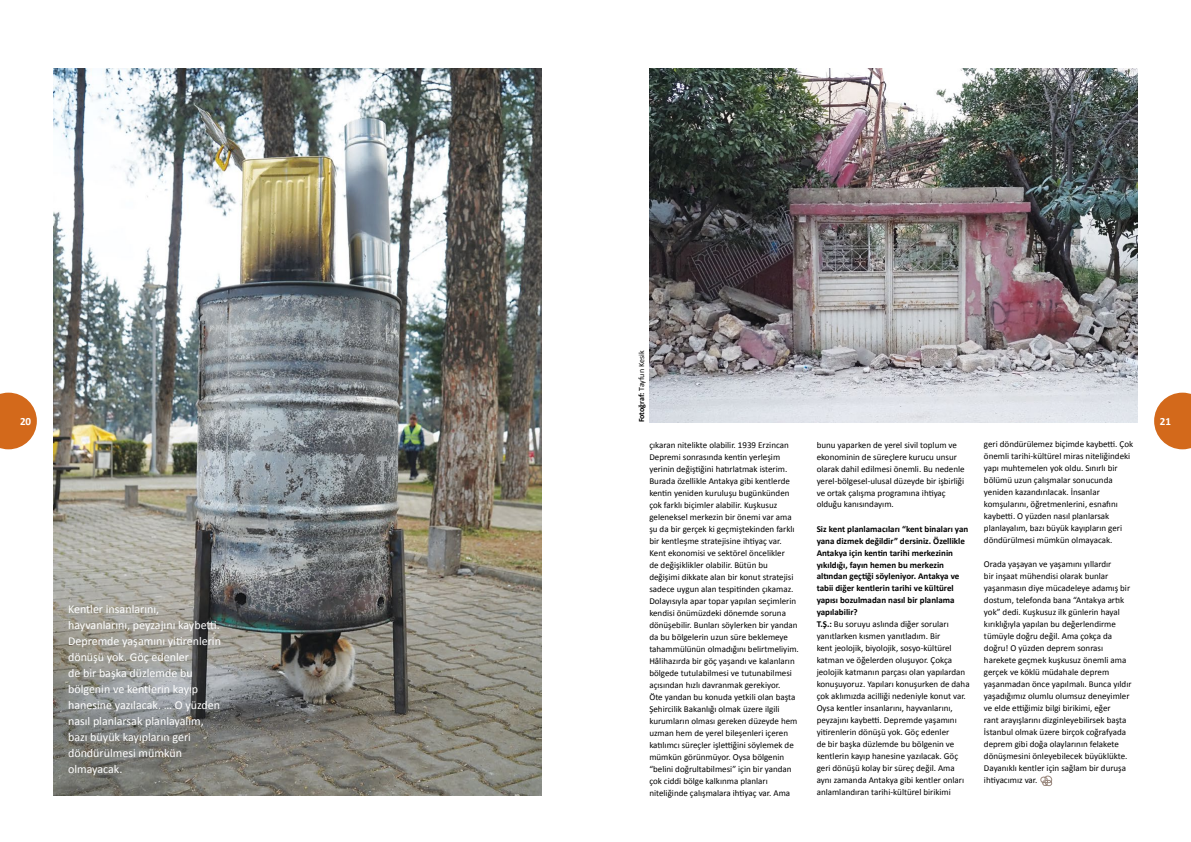
<style>
.page{position:relative;width:1191px;height:842px;background:#fff}
.page>*{position:absolute;margin:0;border:0;box-sizing:border-box;transform-origin:0 0}
.t1{font:12px/16px "Calibri";color:#fff}
.t2{font:700 11px "Calibri";color:#fff}
.t3{font:9px/12px "Calibri";color:#000}
.t4{font:8px "Calibri";color:#000}
.s1{font-weight:700}
</style>
<div class="page">
<svg style="left:0;top:393px;width:37px;height:56px;background:#da8140"></svg>
<svg style="left:1154px;top:393px;width:37px;height:56px;background:#da8140"></svg>
<img style="left:54px;top:68px;width:487px;height:727px">
<img style="left:649px;top:68px;width:488px;height:354px">
<svg style="left:1040px;top:775px;width:12px;height:11px"></svg>
<p class="t4" style="left:636px;top:422px;width:73px;rotate:-90deg"><span class="s1">Fotoğraf:</span> Tayfun Kesik</p>
<p class="t2" style="left:20px;top:414px;width:13px">20</p>
<p class="t2" style="left:1159px;top:414px;width:13px">21</p>
<p class="t3" style="left:649px;top:439px;width:151px">çıkaran nitelikte olabilir. 1939 Erzincan Depremi sonrasında kentin yerleşim yerinin değiştiğini hatırlatmak isterim.<br>Burada özellikle Antakya gibi kentlerde kentin yeniden kuruluşu bugünkünden çok farklı biçimler alabilir. Kuşkusuz geleneksel merkezin bir önemi var ama şu da bir gerçek ki geçmiştekinden farklı bir kentleşme stratejisine ihtiyaç var.<br>Kent ekonomisi ve sektörel öncelikler<br>de değişiklikler olabilir. Bütün bu değişimi dikkate alan bir konut stratejisi sadece uygun alan tespitinden çıkamaz.<br>Dolayısıyla apar topar yapılan seçimlerin kendisi önümüzdeki dönemde soruna dönüşebilir. Bunları söylerken bir yandan da bu bölgelerin uzun süre beklemeye tahammülünün olmadığını belirtmeliyim.<br>Hâlihazırda bir göç yaşandı ve kalanların bölgede tutulabilmesi ve tutunabilmesi açısından hızlı davranmak gerekiyor.<br>Öte yandan bu konuda yetkili olan başta Şehircilik Bakanlığı olmak üzere ilgili kurumların olması gereken düzeyde hem uzman hem de yerel bileşenleri içeren katılımcı süreçler işlettiğini söylemek de mümkün görünmüyor. Oysa bölgenin “belini doğrultabilmesi” için bir yandan çok ciddi bölge kalkınma planları niteliğinde çalışmalara ihtiyaç var. Ama</p>
<p class="t3" style="left:816px;top:438px;width:149px">bunu yaparken de yerel sivil toplum ve ekonominin de süreçlere kurucu unsur olarak dahil edilmesi önemli. Bu nedenle yerel-bölgesel-ulusal düzeyde bir işbirliği ve ortak çalışma programına ihtiyaç olduğu kanısındayım.</p>
<p class="t3" style="left:984px;top:438px;width:151px">geri döndürülemez biçimde kaybetti. Çok önemli tarihi-kültürel miras niteliğindeki yapı muhtemelen yok oldu. Sınırlı bir bölümü uzun çalışmalar sonucunda yeniden kazandırılacak. İnsanlar komşularını, öğretmenlerini, esnafını kaybetti. O yüzden nasıl planlarsak planlayalım, bazı büyük kayıpların geri döndürülmesi mümkün olmayacak.</p>
<p class="t3" style="left:984px;top:558px;width:149px">Orada yaşayan ve yaşamını yıllardır<br>bir inşaat mühendisi olarak bunlar yaşanmasın diye mücadeleye adamış bir dostum, telefonda bana “Antakya artık yok” dedi. Kuşkusuz ilk günlerin hayal kırıklığıyla yapılan bu değerlendirme tümüyle doğru değil. Ama çokça da doğru! O yüzden deprem sonrası harekete geçmek kuşkusuz önemli ama gerçek ve köklü müdahale deprem yaşanmadan önce yapılmalı. Bunca yıldır yaşadığımız olumlu olumsuz deneyimler ve elde ettiğimiz bilgi birikimi, eğer<br>rant arayışlarını dizginleyebilirsek başta İstanbul olmak üzere birçok coğrafyada deprem gibi doğa olaylarının felakete dönüşmesini önleyebilecek büyüklükte.<br>Dayanıklı kentler için sağlam bir duruşa ihtiyacımız var.</p>
<p class="t3" style="left:816px;top:522px;width:154px"><span class="s1">Siz kent planlamacıları “kent binaları yan yana dizmek değildir” dersiniz. Özellikle Antakya için kentin tarihi merkezinin yıkıldığı, fayın hemen bu merkezin altından geçtiği söyleniyor. Antakya ve tabii diğer kentlerin tarihi ve kültürel yapısı bozulmadan nasıl bir planlama yapılabilir?<br>T.Ş.:</span> Bu soruyu aslında diğer soruları yanıtlarken kısmen yanıtladım. Bir<br>kent jeolojik, biyolojik, sosyo-kültürel katman ve öğelerden oluşuyor. Çokça jeolojik katmanın parçası olan yapılardan konuşuyoruz. Yapıları konuşurken de daha çok aklımızda acilliği nedeniyle konut var.<br>Oysa kentler insanlarını, hayvanlarını, peyzajını kaybetti. Depremde yaşamını yitirenlerin dönüşü yok. Göç edenler<br>de bir başka düzlemde bu bölgenin ve kentlerin kayıp hanesine yazılacak. Göç geri dönüşü kolay bir süreç değil. Ama aynı zamanda Antakya gibi kentler onları anlamlandıran tarihi-kültürel birikimi</p>
<p class="t1" style="left:68px;top:601px;width:154px">Kentler insanlarını, hayvanlarını, peyzajını kaybetti.<br>Depremde yaşamını yitirenlerin dönüşü yok. Göç edenler<br>de bir başka düzlemde bu bölgenin ve kentlerin kayıp hanesine yazılacak. … O yüzden nasıl planlarsak planlayalım, bazı büyük kayıpların geri döndürülmesi mümkün olmayacak.</p>
</div>
